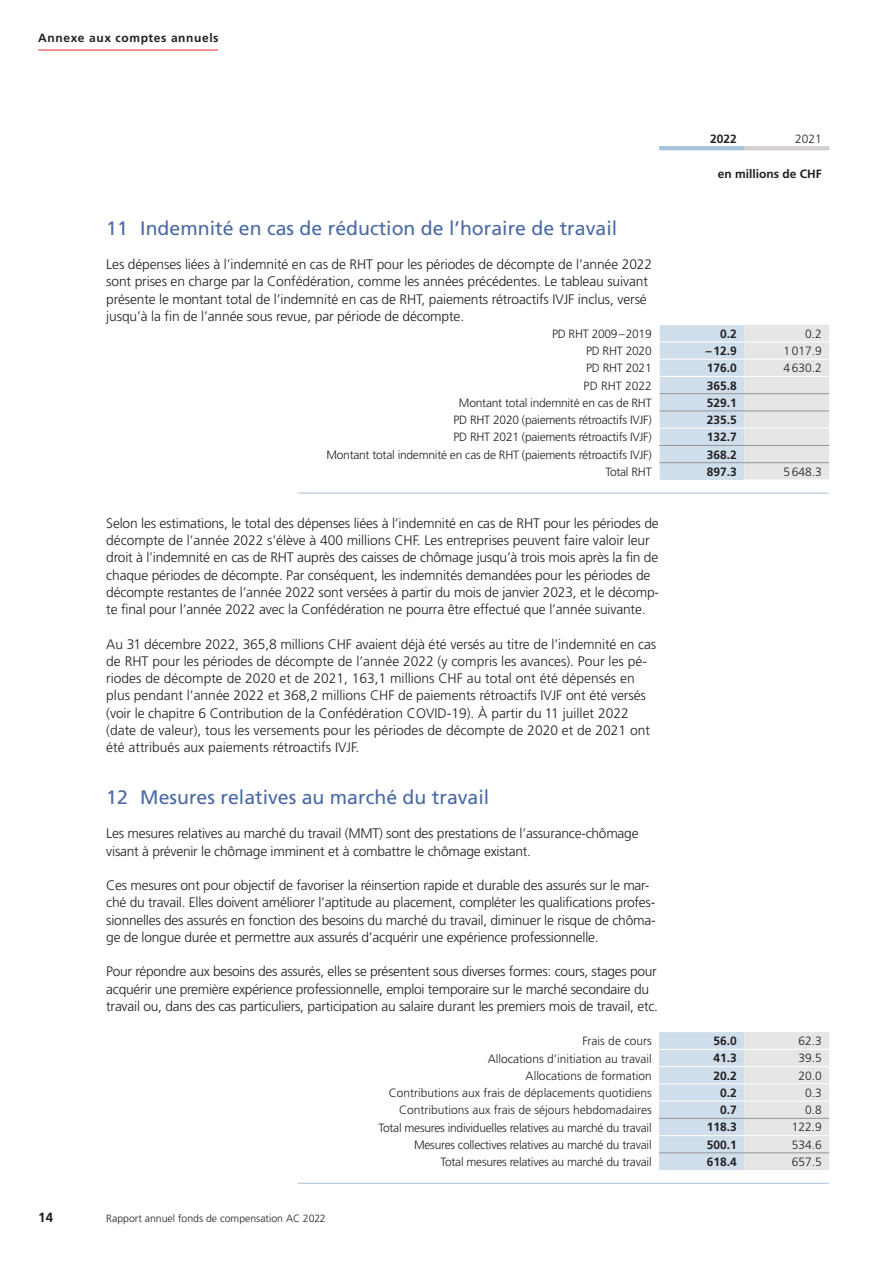
<style>
.page{position:relative;width:893px;height:1263px;background:#fff}
.page>*{position:absolute;margin:0;border:0;box-sizing:border-box;transform-origin:0 0}
.t1{font:19.5px "Frutiger LT Std";color:#4b6aa5}
.t2{font:300 13.8px/17.2px "Frutiger LT Std";letter-spacing:-.015em;color:#231f20}
.t3{font:700 13.35px "Frutiger LT Std";color:#231f20}
.t4{font:300 12px "Frutiger LT Std";letter-spacing:-.02em;color:#231f20}
.t5{font:300 12px "Frutiger LT Std";color:#231f20}
.t6{font:700 12px "Frutiger LT Std";color:#231f20}
.t7{font:700 12px "Frutiger LT Std";letter-spacing:.05em;color:#231f20}
.t8{font:300 10.5px "Frutiger LT Std";color:#231f20}
</style>
<div class="page">
<hr style="left:38px;top:50px;width:180px;height:1px;background:#ee1d23">
<hr style="left:659px;top:146px;width:85px;height:4px;background:#a8c3da">
<hr style="left:744px;top:146px;width:85px;height:4px;background:#d2cfce">
<svg style="left:659px;top:1032px;width:170px;height:138px;background:#dbe2e8"></svg>
<hr style="left:298px;top:1183px;width:361px;height:1px;background:#a8c3da">
<hr style="left:659px;top:1183px;width:85px;height:1px;background:#a8c3da">
<hr style="left:744px;top:1183px;width:85px;height:1px;background:#a8c3da">
<hr style="left:659px;top:1049px;width:85px;height:1px;background:#fff">
<hr style="left:744px;top:1049px;width:85px;height:1px;background:#fff">
<hr style="left:659px;top:1066px;width:85px;height:1px;background:#fff">
<hr style="left:744px;top:1066px;width:85px;height:1px;background:#fff">
<hr style="left:659px;top:1083px;width:85px;height:1px;background:#fff">
<hr style="left:744px;top:1083px;width:85px;height:1px;background:#fff">
<hr style="left:659px;top:1101px;width:85px;height:1px;background:#fff">
<hr style="left:744px;top:1101px;width:85px;height:1px;background:#fff">
<hr style="left:659px;top:1135px;width:85px;height:1px;background:#fff">
<hr style="left:744px;top:1135px;width:85px;height:1px;background:#fff">
<hr style="left:659px;top:1118px;width:85px;height:1px;background:#939598">
<hr style="left:744px;top:1118px;width:85px;height:1px;background:#939598">
<hr style="left:659px;top:1152px;width:85px;height:1px;background:#939598">
<hr style="left:744px;top:1152px;width:85px;height:1px;background:#939598">
<hr style="left:298px;top:493px;width:361px;height:1px;background:#a8c3da">
<hr style="left:659px;top:493px;width:85px;height:1px;background:#a8c3da">
<hr style="left:744px;top:493px;width:85px;height:1px;background:#a8c3da">
<svg style="left:659px;top:325px;width:170px;height:155px;background:#dae1e8"></svg>
<hr style="left:659px;top:359px;width:85px;height:1px;background:#fff">
<hr style="left:659px;top:428px;width:85px;height:1px;background:#fff">
<hr style="left:659px;top:376px;width:85px;height:1px;background:#fff">
<hr style="left:659px;top:411px;width:85px;height:1px;background:#939598">
<hr style="left:659px;top:445px;width:85px;height:1px;background:#939598">
<hr style="left:659px;top:462px;width:85px;height:1px;background:#939598">
<hr style="left:744px;top:359px;width:85px;height:1px;background:#fff">
<hr style="left:744px;top:342px;width:85px;height:1px;background:#fff">
<hr style="left:744px;top:411px;width:85px;height:1px;background:#939598">
<hr style="left:744px;top:376px;width:85px;height:1px;background:#fff">
<hr style="left:744px;top:393px;width:85px;height:1px;background:#939598">
<hr style="left:744px;top:428px;width:85px;height:1px;background:#fff">
<hr style="left:744px;top:445px;width:85px;height:1px;background:#939598">
<hr style="left:744px;top:462px;width:85px;height:1px;background:#939598">
<p class="t7" style="left:38px;top:31px;width:182px">Annexe aux comptes annuels</p>
<h1 class="t1" style="left:106px;top:216px;width:512px">11 Indemnité en cas de réduction de l’horaire de travail</h1>
<p class="t2" style="left:106px;top:256px;width:547px">Les dépenses liées à l’indemnité en cas de RHT pour les périodes de décompte de l’année 2022 sont prises en charge par la Confédération, comme les années précédentes. Le tableau suivant présente le montant total de l’indemnité en cas de RHT, paiements rétroactifs IVJF inclus, versé jusqu’à la fin de l’année sous revue, par période de décompte.</p>
<p class="t6" style="left:710px;top:132px;width:28px">2022</p>
<p class="t4" style="left:795px;top:132px;width:28px">2021</p>
<p class="t6" style="left:718px;top:166px;width:106px">en millions de CHF</p>
<p class="t4" style="left:552px;top:327px;width:101px">PD RHT 2009–2019</p>
<p class="t6" style="left:720px;top:327px;width:18px">0.2</p>
<p class="t4" style="left:805px;top:327px;width:18px">0.2</p>
<p class="t4" style="left:586px;top:344px;width:67px">PD RHT 2020</p>
<p class="t6" style="left:706px;top:344px;width:32px">–12.9</p>
<p class="t4" style="left:784px;top:344px;width:40px">1017.9</p>
<p class="t4" style="left:586px;top:361px;width:67px">PD RHT 2021</p>
<p class="t6" style="left:707px;top:361px;width:32px">176.0</p>
<p class="t4" style="left:784px;top:361px;width:40px">4630.2</p>
<p class="t5" style="left:584px;top:379px;width:70px">PD RHT 2022</p>
<p class="t6" style="left:707px;top:378px;width:32px">365.8</p>
<p class="t4" style="left:459px;top:396px;width:194px">Montant total indemnité en cas de RHT</p>
<p class="t6" style="left:707px;top:396px;width:32px">529.1</p>
<p class="t4" style="left:453px;top:413px;width:200px">PD RHT 2020 (paiements rétroactifs IVJF)</p>
<p class="t6" style="left:707px;top:413px;width:32px">235.5</p>
<p class="t4" style="left:453px;top:430px;width:200px">PD RHT 2021 (paiements rétroactifs IVJF)</p>
<p class="t6" style="left:707px;top:430px;width:32px">132.7</p>
<p class="t4" style="left:326px;top:448px;width:327px">Montant total indemnité en cas de RHT (paiements rétroactifs IVJF)</p>
<p class="t6" style="left:707px;top:447px;width:32px">368.2</p>
<p class="t4" style="left:606px;top:465px;width:48px">Total RHT</p>
<p class="t6" style="left:707px;top:465px;width:32px">897.3</p>
<p class="t4" style="left:784px;top:465px;width:40px">5648.3</p>
<p class="t2" style="left:106px;top:515px;width:554px">Selon les estimations, le total des dépenses liées à l’indemnité en cas de RHT pour les périodes de décompte de l’année 2022 s’élève à 400 millions CHF. Les entreprises peuvent faire valoir leur droit à l’indemnité en cas de RHT auprès des caisses de chômage jusqu’à trois mois après la fin de chaque périodes de décompte. Par conséquent, les indemnités demandées pour les périodes de décompte restantes de l’année 2022 sont versées à partir du mois de janvier 2023, et le décomp&shy;te final pour l’année 2022 avec la Confédération ne pourra être effectué que l’année suivante.</p>
<p class="t2" style="left:106px;top:635px;width:551px">Au 31 décembre 2022, 365,8 millions CHF avaient déjà été versés au titre de l’indemnité en cas de RHT pour les périodes de décompte de l’année 2022 (y compris les avances). Pour les pé&shy;riodes de décompte de 2020 et de 2021, 163,1 millions CHF au total ont été dépensés en plus pendant l’année 2022 et 368,2 millions CHF de paiements rétroactifs IVJF ont été versés (voir le chapitre 6 Contribution de la Confédération COVID-19). À partir du 11 juillet 2022 (date de valeur), tous les versements pour les périodes de décompte de 2020 et de 2021 ont été attribués aux paiements rétroactifs IVJF.</p>
<h1 class="t1" style="left:106px;top:786px;width:384px">12 Mesures relatives au marché du travail</h1>
<p class="t2" style="left:106px;top:825px;width:534px">Les mesures relatives au marché du travail (MMT) sont des prestations de l’assurance-chômage visant à prévenir le chômage imminent et à combattre le chômage existant.</p>
<p class="t2" style="left:106px;top:877px;width:551px">Ces mesures ont pour objectif de favoriser la réinsertion rapide et durable des assurés sur le mar&shy;ché du travail. Elles doivent améliorer l’aptitude au placement, compléter les qualifications profes&shy;sionnelles des assurés en fonction des besoins du marché du travail, diminuer le risque de chôma&shy;ge de longue durée et permettre aux assurés d’acquérir une expérience professionnelle.</p>
<p class="t2" style="left:106px;top:963px;width:553px">Pour répondre aux besoins des assurés, elles se présentent sous diverses formes: cours, stages pour acquérir une première expérience professionnelle, emploi temporaire sur le marché secondaire du travail ou, dans des cas particuliers, participation au salaire durant les premiers mois de travail, etc.</p>
<p class="t3" style="left:38px;top:1209px;width:16px">14</p>
<p class="t8" style="left:106px;top:1212px;width:221px">Rapport annuel fonds de compensation AC 2022</p>
<p class="t5" style="left:582px;top:1034px;width:71px">Frais de cours</p>
<p class="t6" style="left:713px;top:1034px;width:25px">56.0</p>
<p class="t4" style="left:798px;top:1034px;width:25px">62.3</p>
<p class="t5" style="left:488px;top:1052px;width:166px">Allocations d’initiation au travail</p>
<p class="t6" style="left:713px;top:1051px;width:25px">41.3</p>
<p class="t4" style="left:798px;top:1051px;width:25px">39.5</p>
<p class="t5" style="left:526px;top:1069px;width:128px">Allocations de formation</p>
<p class="t6" style="left:713px;top:1068px;width:25px">20.2</p>
<p class="t4" style="left:798px;top:1069px;width:25px">20.0</p>
<p class="t5" style="left:389px;top:1086px;width:264px">Contributions aux frais de déplacements quotidiens</p>
<p class="t6" style="left:720px;top:1086px;width:18px">0.2</p>
<p class="t4" style="left:805px;top:1086px;width:18px">0.3</p>
<p class="t5" style="left:399px;top:1103px;width:254px">Contributions aux frais de séjours hebdomadaires</p>
<p class="t6" style="left:720px;top:1103px;width:18px">0.7</p>
<p class="t4" style="left:805px;top:1103px;width:18px">0.8</p>
<p class="t4" style="left:379px;top:1121px;width:274px">Total mesures individuelles relatives au marché du travail</p>
<p class="t6" style="left:707px;top:1120px;width:32px">118.3</p>
<p class="t4" style="left:792px;top:1120px;width:32px">122.9</p>
<p class="t4" style="left:414px;top:1138px;width:239px">Mesures collectives relatives au marché du travail</p>
<p class="t6" style="left:707px;top:1137px;width:32px">500.1</p>
<p class="t4" style="left:792px;top:1138px;width:32px">534.6</p>
<p class="t4" style="left:441px;top:1155px;width:213px">Total mesures relatives au marché du travail</p>
<p class="t6" style="left:707px;top:1155px;width:32px">618.4</p>
<p class="t4" style="left:792px;top:1155px;width:32px">657.5</p>
</div>
